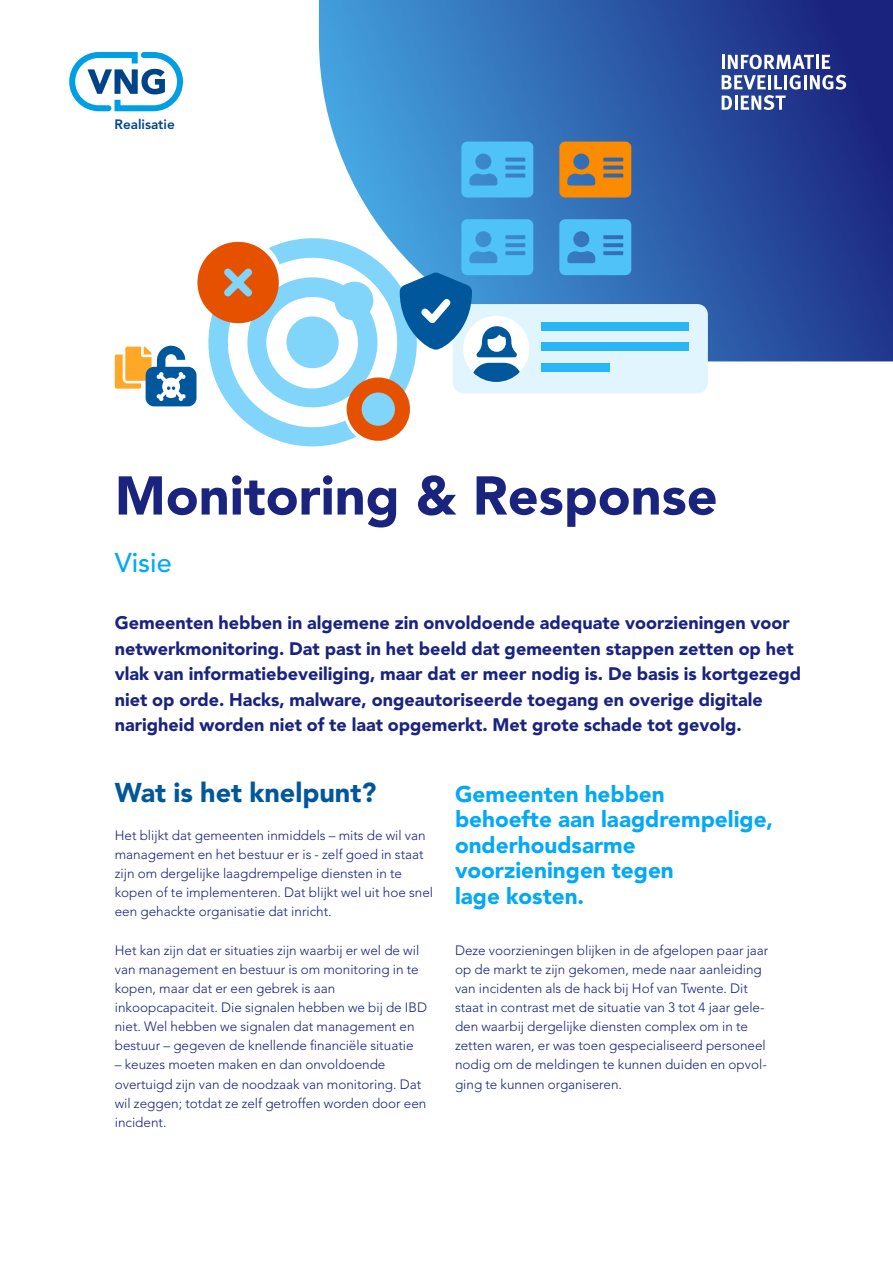
<style>
.page{position:relative;width:893px;height:1263px;background:#fff}
.page>*{position:absolute;margin:0;border:0;box-sizing:border-box;transform-origin:0 0}
.t1{font:900 54px "Avenir LT Std";color:#1a237e}
.t2{font:900 27px "Avenir LT Std";color:#01579b}
.t3{font:500 27px "Avenir LT Std";color:#03a9f4}
.t4{font:900 22.5px/25.5px "Avenir LT Std";color:#03a9f4}
.t5{font:900 18px/25.5px "Avenir LT Std";color:#1a237e}
.t6{font:300 13.5px/19.2px "Avenir LT Std";color:#1a237e}
.t7{font:800 13.5px "Avenir LT Std";color:#048}
</style>
<div class="page">
<svg style="left:69px;top:52px;width:114px;height:59px"></svg>
<svg style="left:319px;top:0;width:574px;height:361px;background:#3261ac"></svg>
<hr style="left:722px;top:55px;width:3px;height:14px;background:#fff">
<svg style="left:728px;top:55px;width:86px;height:14px"></svg>
<hr style="left:816px;top:55px;width:3px;height:14px;background:#fff">
<svg style="left:822px;top:55px;width:8px;height:14px"></svg>
<hr style="left:804px;top:75px;width:3px;height:14px;background:#fff">
<svg style="left:810px;top:75px;width:36px;height:15px"></svg>
<svg style="left:722px;top:75px;width:79px;height:35px"></svg>
<svg style="left:208px;top:229px;width:202px;height:218px"></svg>
<div style="left:347px;top:377px;width:63px;height:64px;border:15px solid #e65100;border-radius:50%"></div>
<svg style="left:461px;top:142px;width:72px;height:56px;background:#4ab6ed"></svg>
<svg style="left:559px;top:219px;width:72px;height:56px;background:#49b3eb"></svg>
<svg style="left:559px;top:142px;width:72px;height:56px;background:#d28524"></svg>
<svg style="left:197px;top:242px;width:82px;height:81px;background:#db7d48"></svg>
<div style="left:453px;top:304px;width:255px;height:89px;background:#e1f5fe;border-radius:11px"></div>
<div style="left:542px;top:322px;width:147px;height:8px;background:#29b6f6"></div>
<div style="left:542px;top:342px;width:147px;height:8px;background:#29b6f6"></div>
<div style="left:542px;top:363px;width:68px;height:8px;background:#29b6f6"></div>
<svg style="left:400px;top:219px;width:133px;height:163px"></svg>
<svg style="left:115px;top:345px;width:82px;height:61px"></svg>
<p class="t7" style="left:114px;top:117px;width:62px">Realisatie</p>
<h1 class="t1" style="left:115px;top:463px;width:604px">Monitoring &amp; Response</h1>
<h2 class="t3" style="left:115px;top:547px;width:58px">Visie</h2>
<p class="t5" style="left:115px;top:610px;width:688px">Gemeenten hebben in algemene zin onvoldoende adequate voorzieningen voor netwerkmonitoring. Dat past in het beeld dat gemeenten stappen zetten op het vlak van informatiebeveiliging, maar dat er meer nodig is. De basis is kortgezegd niet op orde. Hacks, malware, ongeautoriseerde toegang en overige digitale narigheid worden niet of te laat opgemerkt. Met grote schade tot gevolg.</p>
<h2 class="t2" style="left:115px;top:776px;width:263px">Wat is het knelpunt?</h2>
<p class="t6" style="left:115px;top:826px;width:320px">Het blijkt dat gemeenten inmiddels – mits de wil van management en het bestuur er is - zelf goed in staat zijn om dergelijke laagdrempelige diensten in te kopen of te implementeren. Dat blijkt wel uit hoe snel een gehackte organisatie dat inricht.</p>
<p class="t6" style="left:115px;top:940px;width:314px">Het kan zijn dat er situaties zijn waarbij er wel de wil van management en bestuur is om monitoring in te kopen, maar dat er een gebrek is aan inkoopcapaciteit. Die signalen hebben we bij de IBD niet. Wel hebben we signalen dat management en bestuur – gegeven de knellende financiële situatie</p>
<p class="t6" style="left:115px;top:1055px;width:313px">– keuzes moeten maken en dan onvoldoende overtuigd zijn van de noodzaak van monitoring. Dat wil zeggen; totdat ze zelf getroffen worden door een incident.</p>
<h3 class="t4" style="left:455px;top:781px;width:320px">Gemeenten hebben<br>behoefte aan laagdrempelige, onderhoudsarme voorzieningen tegen<br>lage kosten.</h3>
<p class="t6" style="left:455px;top:940px;width:315px">Deze voorzieningen blijken in de afgelopen paar jaar op de markt te zijn gekomen, mede naar aanleiding van incidenten als de hack bij Hof van Twente. Dit staat in contrast met de situatie van 3 tot 4 jaar gele&shy;den waarbij dergelijke diensten complex om in te zetten waren, er was toen gespecialiseerd personeel nodig om de meldingen te kunnen duiden en opvol&shy;ging te kunnen organiseren.</p>
</div>
